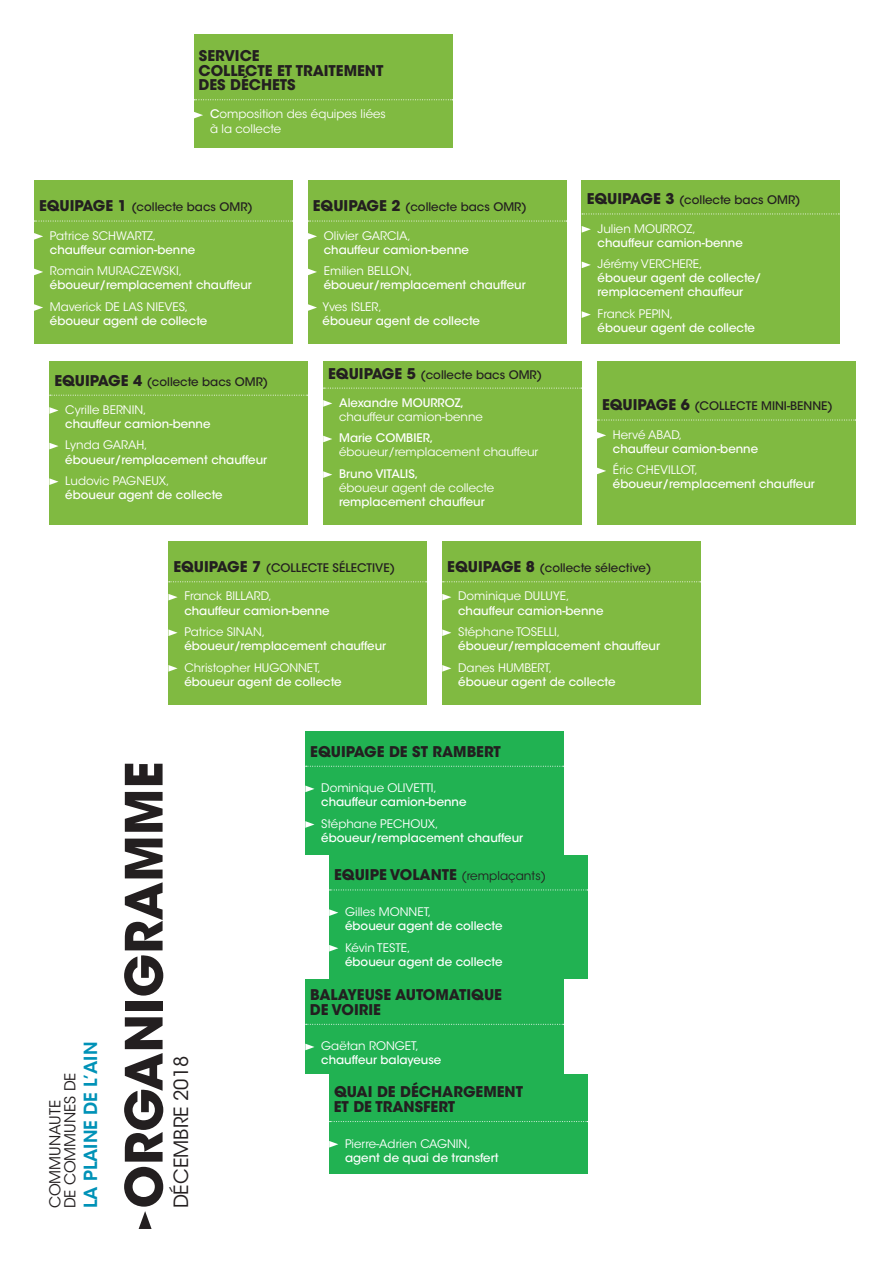
<style>
.page{position:relative;width:893px;height:1263px;background:#fff}
.page>*{position:absolute;margin:0;border:0;box-sizing:border-box;transform-origin:0 0}
.t1{font:700 51px "ITC Avant Garde Std";color:#231f20}
.t2{font:19.5px "ITC Avant Garde Std";color:#231f20}
.t3{font:600 18px "ITC Avant Garde Std";color:#0092b7}
.t4{font:15px/15px "ITC Avant Garde Std";color:#231f20}
.t5{font:700 14.7px/14.7px "ITC Avant Garde Std";color:#231f20}
.t6{font:500 11.7px/14.1px "ITC Avant Garde Std";color:#fff}
.t7{font:11.7px/14.1px "ITC Avant Garde Std";color:#fff}
.t8{font:500 11.7px "ITC Avant Garde Std";color:#231f20}
.s1{font-weight:500}
.s2{font-weight:700;font-size:14.7px}
.s3{font-weight:500;font-size:11.7px}
.s4{font-weight:400;font-size:12px}
</style>
<div class="page">
<div style="left:194px;top:34px;width:258px;height:113px;background:#80ba41"></div>
<svg style="left:194px;top:99px;width:259px;height:1px"></svg>
<svg style="left:194px;top:112px;width:9px;height:6px"></svg>
<div style="left:34px;top:180px;width:258px;height:164px;background:#80ba41"></div>
<svg style="left:34px;top:221px;width:259px;height:1px"></svg>
<svg style="left:34px;top:233px;width:9px;height:7px"></svg>
<svg style="left:34px;top:269px;width:9px;height:6px"></svg>
<svg style="left:34px;top:304px;width:9px;height:7px"></svg>
<div style="left:168px;top:541px;width:259px;height:164px;background:#80ba41"></div>
<svg style="left:169px;top:581px;width:258px;height:1px"></svg>
<svg style="left:168px;top:594px;width:10px;height:6px"></svg>
<svg style="left:168px;top:629px;width:10px;height:7px"></svg>
<svg style="left:168px;top:665px;width:10px;height:7px"></svg>
<div style="left:49px;top:362px;width:259px;height:163px;background:#80ba41"></div>
<svg style="left:50px;top:395px;width:258px;height:1px"></svg>
<svg style="left:49px;top:407px;width:10px;height:7px"></svg>
<svg style="left:49px;top:443px;width:10px;height:6px"></svg>
<svg style="left:49px;top:478px;width:10px;height:7px"></svg>
<div style="left:323px;top:362px;width:259px;height:163px;background:#80ba41"></div>
<svg style="left:324px;top:388px;width:258px;height:1px"></svg>
<svg style="left:323px;top:400px;width:9px;height:7px"></svg>
<svg style="left:323px;top:436px;width:9px;height:6px"></svg>
<svg style="left:323px;top:471px;width:9px;height:7px"></svg>
<div style="left:597px;top:362px;width:258px;height:163px;background:#80ba41"></div>
<svg style="left:597px;top:420px;width:259px;height:1px"></svg>
<svg style="left:597px;top:432px;width:9px;height:7px"></svg>
<svg style="left:597px;top:468px;width:9px;height:6px"></svg>
<div style="left:308px;top:180px;width:258px;height:164px;background:#80ba41"></div>
<svg style="left:308px;top:221px;width:259px;height:1px"></svg>
<svg style="left:308px;top:233px;width:9px;height:7px"></svg>
<svg style="left:308px;top:269px;width:9px;height:6px"></svg>
<svg style="left:308px;top:304px;width:9px;height:7px"></svg>
<div style="left:442px;top:541px;width:259px;height:164px;background:#80ba41"></div>
<svg style="left:443px;top:581px;width:258px;height:1px"></svg>
<svg style="left:442px;top:594px;width:9px;height:6px"></svg>
<svg style="left:442px;top:629px;width:9px;height:7px"></svg>
<svg style="left:442px;top:665px;width:9px;height:7px"></svg>
<div style="left:582px;top:180px;width:258px;height:164px;background:#80ba41"></div>
<svg style="left:582px;top:214px;width:258px;height:1px"></svg>
<svg style="left:582px;top:226px;width:9px;height:7px"></svg>
<svg style="left:582px;top:262px;width:9px;height:6px"></svg>
<svg style="left:582px;top:311px;width:9px;height:7px"></svg>
<div style="left:305px;top:731px;width:259px;height:124px;background:#21b252"></div>
<svg style="left:306px;top:766px;width:258px;height:1px"></svg>
<svg style="left:305px;top:785px;width:9px;height:7px"></svg>
<svg style="left:305px;top:821px;width:9px;height:7px"></svg>
<div style="left:305px;top:979px;width:259px;height:94px;background:#21b252"></div>
<svg style="left:306px;top:1024px;width:258px;height:1px"></svg>
<svg style="left:305px;top:1044px;width:9px;height:6px"></svg>
<div style="left:329px;top:855px;width:259px;height:124px;background:#21b252"></div>
<svg style="left:330px;top:889px;width:258px;height:1px"></svg>
<svg style="left:329px;top:909px;width:9px;height:7px"></svg>
<svg style="left:329px;top:945px;width:9px;height:6px"></svg>
<div style="left:329px;top:1073px;width:259px;height:100px;background:#21b252"></div>
<svg style="left:330px;top:1121px;width:258px;height:1px"></svg>
<svg style="left:329px;top:1141px;width:9px;height:6px"></svg>
<svg style="left:139px;top:1211px;width:13px;height:18px"></svg>
<p class="t5" style="left:198px;top:48px;width:186px">SERVICE<br>COLLECTE ET TRAITEMENT<br>DES DÉCHETS</p>
<p class="t7" style="left:210px;top:107px;width:177px"><span class="s1">C</span>omposition des équipes liées à la collecte</p>
<p class="t8" style="left:39px;top:200px;width:215px"><span class="s2">EQUIPAGE 1</span> (collecte bacs OMR)</p>
<p class="t7" style="left:50px;top:229px;width:108px">Patrice SCHWARTZ,</p>
<p class="t6" style="left:50px;top:243px;width:147px">chauffeur camion-benne</p>
<p class="t7" style="left:50px;top:264px;width:134px">Romain MURACZEWSKI,</p>
<p class="t6" style="left:50px;top:278px;width:203px">éboueur/remplacement chauffeur</p>
<p class="t7" style="left:50px;top:300px;width:140px">Maverick DE LAS NIEVES,</p>
<p class="t6" style="left:50px;top:314px;width:159px">éboueur agent de collecte</p>
<p class="t8" style="left:54px;top:374px;width:215px"><span class="s2">EQUIPAGE 4</span> (collecte bacs OMR)</p>
<p class="t7" style="left:65px;top:403px;width:83px">Cyrille BERNIN,</p>
<p class="t6" style="left:65px;top:417px;width:147px">chauffeur camion-benne</p>
<p class="t7" style="left:65px;top:438px;width:84px">Lynda GARAH,</p>
<p class="t6" style="left:65px;top:452px;width:203px">éboueur/remplacement chauffeur</p>
<p class="t7" style="left:65px;top:474px;width:106px">Ludovic PAGNEUX,</p>
<p class="t6" style="left:65px;top:488px;width:159px">éboueur agent de collecte</p>
<p class="t8" style="left:313px;top:200px;width:215px"><span class="s2">EQUIPAGE 2</span> (collecte bacs OMR)</p>
<p class="t7" style="left:324px;top:229px;width:89px">Olivier GARCIA,</p>
<p class="t6" style="left:324px;top:243px;width:147px">chauffeur camion-benne</p>
<p class="t7" style="left:324px;top:264px;width:90px">Emilien BELLON,</p>
<p class="t6" style="left:324px;top:278px;width:203px">éboueur/remplacement chauffeur</p>
<p class="t7" style="left:323px;top:300px;width:61px">Yves ISLER,</p>
<p class="t6" style="left:323px;top:314px;width:159px">éboueur agent de collecte</p>
<p class="t8" style="left:328px;top:367px;width:215px"><span class="s2">EQUIPAGE 5</span> (collecte bacs OMR)</p>
<p class="t6" style="left:339px;top:395px;width:126px">Alexandre MOURROZ,</p>
<p class="t7" style="left:339px;top:410px;width:145px">chauffeur camion-benne</p>
<p class="t6" style="left:339px;top:431px;width:96px">Marie COMBIER,</p>
<p class="t7" style="left:339px;top:445px;width:201px">éboueur/remplacement chauffeur</p>
<p class="t6" style="left:339px;top:467px;width:81px">Bruno VITALIS,</p>
<p class="t7" style="left:339px;top:481px;width:157px">éboueur agent de collecte</p>
<p class="t6" style="left:339px;top:495px;width:147px">remplacement chauffeur</p>
<p class="t8" style="left:587px;top:193px;width:215px"><span class="s2">EQUIPAGE 3</span> (collecte bacs OMR)</p>
<p class="t7" style="left:598px;top:221px;width:100px">Julien MOURROZ,</p>
<p class="t6" style="left:598px;top:235px;width:147px">chauffeur camion-benne</p>
<p class="t7" style="left:598px;top:257px;width:107px">Jérémy VERCHERE,</p>
<p class="t6" style="left:598px;top:271px;width:165px">éboueur agent de collecte/ remplacement chauffeur</p>
<p class="t7" style="left:598px;top:307px;width:77px">Franck PEPIN,</p>
<p class="t6" style="left:598px;top:321px;width:159px">éboueur agent de collecte</p>
<p class="t5" style="left:602px;top:398px;width:136px">EQUIPAGE 6 <span class="s3">(co llecte</span></p>
<p class="t8" style="left:761px;top:399px;width:73px">mini-benne)</p>
<p class="t7" style="left:613px;top:427px;width:71px">Hervé ABAD,</p>
<p class="t6" style="left:613px;top:442px;width:147px">chauffeur camion-benne</p>
<p class="t7" style="left:613px;top:463px;width:86px">É ric CHEVILLOT,</p>
<p class="t6" style="left:613px;top:477px;width:203px">éboueur/remplacement chauffeur</p>
<p class="t4" style="left:48px;top:1208px;width:137px;rotate:-90deg">COMMUNAUTE<br>DE COMMUNES DE</p>
<h3 class="t3" style="left:79px;top:1208px;width:168px;rotate:-90deg">LA PLAINE DE L’AIN</h3>
<p class="t5" style="left:173px;top:559px;width:136px">EQUIPAGE 7 <span class="s3">(co llecte</span></p>
<p class="t8" style="left:333px;top:561px;width:26px">sélective</p>
<p class="t8" style="left:390px;top:561px;width:7px">)</p>
<p class="t7" style="left:184px;top:589px;width:89px">Franck BILLARD,</p>
<p class="t6" style="left:184px;top:603px;width:147px">chauffeur camion-benne</p>
<p class="t7" style="left:184px;top:625px;width:82px">Patrice SINAN,</p>
<p class="t6" style="left:184px;top:639px;width:203px">éboueur/remplacement chauffeur</p>
<p class="t7" style="left:184px;top:660px;width:138px">Christopher HUGONNET,</p>
<p class="t6" style="left:184px;top:674px;width:159px">éboueur agent de collecte</p>
<p class="t8" style="left:447px;top:561px;width:206px"><span class="s2">EQUIPAGE 8</span> (collecte sélective)</p>
<p class="t7" style="left:458px;top:589px;width:113px">Dominique DULUYE,</p>
<p class="t6" style="left:458px;top:603px;width:147px">chauffeur camion-benne</p>
<p class="t7" style="left:458px;top:625px;width:103px">Stéphane TOSELLI,</p>
<p class="t6" style="left:458px;top:639px;width:203px">éboueur/remplacement chauffeur</p>
<p class="t7" style="left:458px;top:660px;width:95px">Danes HUMBERT,</p>
<p class="t6" style="left:458px;top:674px;width:159px">éboueur agent de collecte</p>
<h1 class="t1" style="left:111px;top:1208px;width:448px;rotate:-90deg">ORGANIGRAMME</h1>
<h2 class="t2" style="left:169px;top:1208px;width:154px;rotate:-90deg">Décembre 2018</h2>
<p class="t5" style="left:310px;top:744px;width:192px">EQUIPAGE DE ST RAMBERT</p>
<p class="t7" style="left:321px;top:781px;width:117px">Dominique OLIVETTI,</p>
<p class="t6" style="left:321px;top:795px;width:147px">chauffeur camion-benne</p>
<p class="t7" style="left:321px;top:817px;width:119px">Stéphane PECHOUX,</p>
<p class="t6" style="left:321px;top:831px;width:203px">éboueur/remplacement chauffeur</p>
<p class="t5" style="left:334px;top:867px;width:213px">EQUIPE VOLANTE <span class="s4">(remplaçants)</span></p>
<p class="t7" style="left:345px;top:905px;width:88px">Gilles MONNET,</p>
<p class="t6" style="left:345px;top:919px;width:159px">éboueur agent de collecte</p>
<p class="t7" style="left:345px;top:940px;width:67px">Kévin TESTE,</p>
<p class="t6" style="left:345px;top:954px;width:159px">éboueur agent de collecte</p>
<p class="t5" style="left:310px;top:987px;width:194px">BALAYEUSE AUTOMATIQUE<br>DE VOIRIE</p>
<p class="t7" style="left:321px;top:1039px;width:99px">Gaëtan RONGET,</p>
<p class="t6" style="left:321px;top:1053px;width:122px">chauffeur balayeuse</p>
<p class="t5" style="left:334px;top:1084px;width:191px">QUAI DE DÉCHARGEMENT<br>ET DE TRANSFERT</p>
<p class="t7" style="left:345px;top:1136px;width:127px">Pierre-Adrien CAGNIN,</p>
<p class="t6" style="left:345px;top:1150px;width:155px">agent de quai de transfert</p>
</div>
